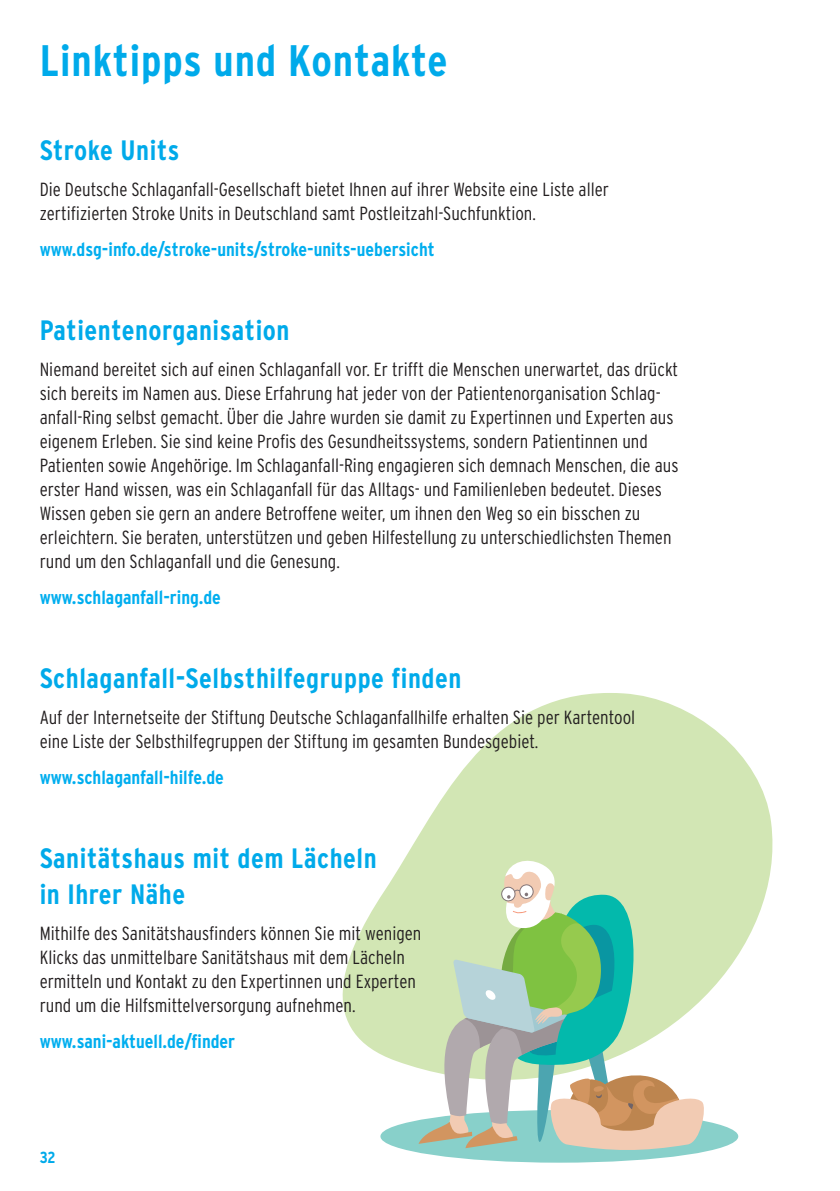
<style>
.page{position:relative;width:840px;height:1191px;background:#fff}
.page>*{position:absolute;margin:0;border:0;box-sizing:border-box;transform-origin:0 0}
.t1{font:700 condensed 44px "Interstate";letter-spacing:.02em;color:#00aaea}
.t2{font:700 condensed 28px/36px "Interstate";letter-spacing:.02em;color:#00aaea}
.t3{font:300 condensed 19px/24px "Interstate";color:#231f20}
.t4{font:700 condensed 19px "Interstate";color:#00aeef}
.t5{font:700 condensed 16px "Interstate";color:#00aaea}
</style>
<div class="page">
<svg style="left:342px;top:693px;width:431px;height:375px;fill:#d2e6b4"></svg>
<div style="left:380px;top:1110px;width:357px;height:52px;background:#88d0ca;border-radius:50%"></div>
<svg style="left:418px;top:857px;width:288px;height:293px"></svg>
<h1 class="t1" style="left:40px;top:33px;width:409px">Linktipps und Kontakte</h1>
<h2 class="t2" style="left:40px;top:132px;width:141px">Stroke Units</h2>
<p class="t3" style="left:40px;top:177px;width:570px">Die Deutsche Schlaganfall-Gesellschaft bietet Ihnen auf ihrer Website eine Liste aller zertifizierten Stroke Units in Deutschland samt Postleitzahl-Suchfunktion .</p>
<p class="t4" style="left:40px;top:237px;width:396px">www .dsg-info .de/stroke-units/stroke-units-uebersicht</p>
<h2 class="t2" style="left:40px;top:312px;width:251px">Patientenorganisation</h2>
<p class="t3" style="left:40px;top:357px;width:640px">Niemand bereitet sich auf einen Schlaganfall vor . Er trifft die Menschen unerwartet, das drückt sich bereits im Namen aus . Diese Erfahrung hat jeder von der Patientenorganisation Schlag&shy;anfall-Ring selbst gemacht . Über die Jahre wurden sie damit zu Expertinnen und Experten aus eigenem Erleben . Sie sind keine Profis des Gesundheitssystems, sondern Patientinnen und Patienten sowie Angehörige . Im Schlaganfall-Ring engagieren sich demnach Menschen, die aus erster Hand wissen, was ein Schlaganfall für das Alltags- und Familienleben bedeutet . Dieses Wissen geben sie gern an andere Betroffene weiter, um ihnen den Weg so ein bisschen zu erleichtern . Sie beraten, unterstützen und geben Hilfestellung zu unterschiedlichsten Themen rund um den Schlaganfall und die Genesung .</p>
<p class="t4" style="left:40px;top:585px;width:183px">www .schlaganfall-ring .de</p>
<h2 class="t2" style="left:40px;top:660px;width:423px">Schlaganfall-Selbsthilfegruppe finden</h2>
<p class="t3" style="left:40px;top:705px;width:596px">Auf der Internetseite der Stiftung Deutsche Schlaganfallhilfe erhalten Sie per Kartentool eine Liste der Selbsthilfegruppen der Stiftung im gesamten Bundesgebiet .</p>
<p class="t4" style="left:40px;top:765px;width:185px">www .schlaganfall-hilfe .de</p>
<h2 class="t2" style="left:40px;top:840px;width:338px">Sanitätshaus mit dem Lächeln in Ihrer Nähe</h2>
<p class="t3" style="left:40px;top:921px;width:383px">Mithilfe des Sanitätshausfinders können Sie mit wenigen Klicks das unmittelbare Sanitätshaus mit dem Lächeln ermitteln und Kontakt zu den Expertinnen und Experten rund um die Hilfsmittelversorgung aufnehmen .</p>
<p class="t4" style="left:40px;top:1029px;width:197px">www .sani-aktuell .de/finder</p>
<p class="t5" style="left:40px;top:1147px;width:18px">32</p>
</div>
